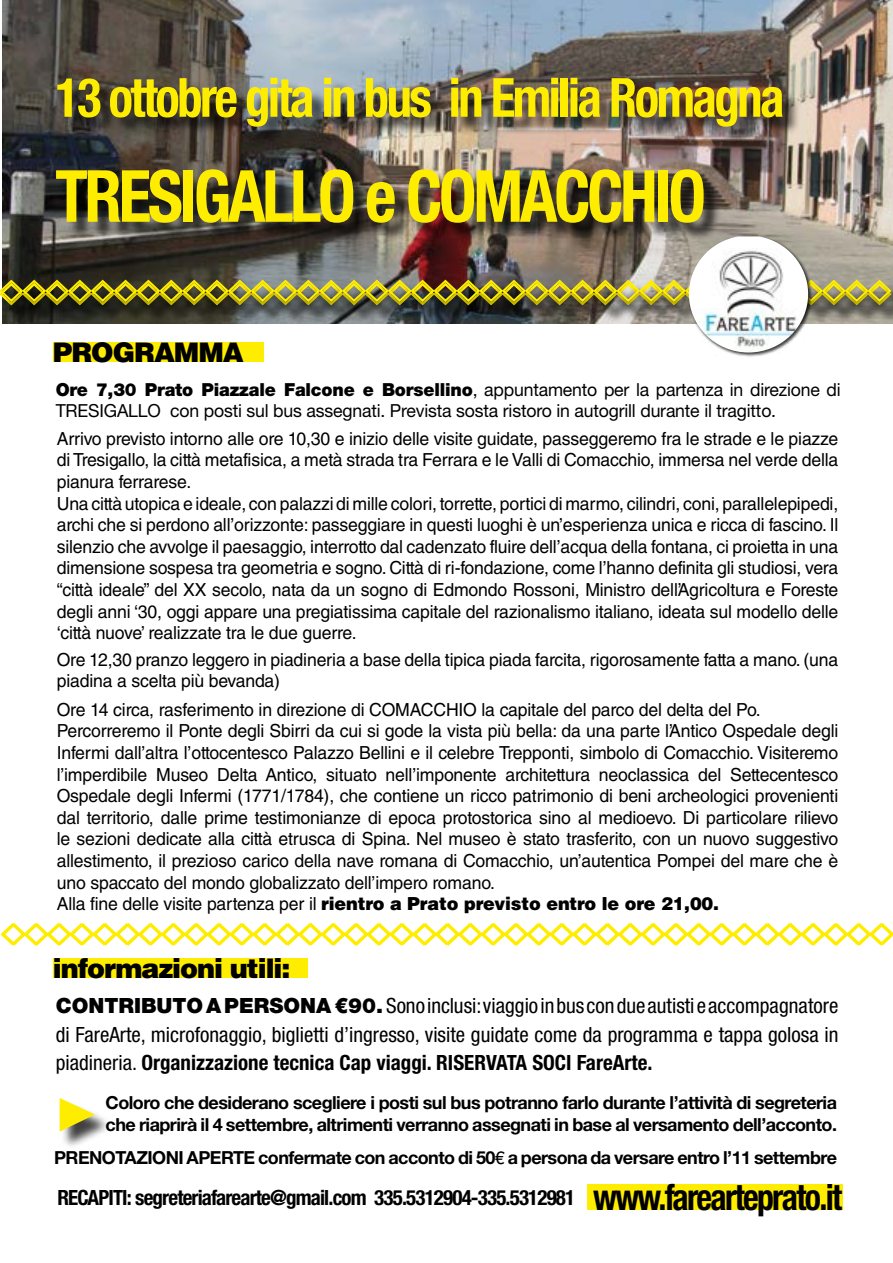
<style>
.page{position:relative;width:893px;height:1263px;background:#fff}
.page>*{position:absolute;margin:0;border:0;box-sizing:border-box;transform-origin:0 0}
.t1{font:700 condensed 72px "Helvetica Neue LT Std";letter-spacing:-.05em;color:#ffed00;scale:.94 1}
.t2{font:72px "Minion Pro";color:#ffed00}
.t3{font:700 condensed 54px "Helvetica Neue LT Std";letter-spacing:-.05em;color:#ffed00;scale:.94 1}
.t4{font:700 condensed 36px "Helvetica Neue LT Std";letter-spacing:-.05em;color:#000;scale:.94 1}
.t5{font:900 27px "Helvetica LT Std";letter-spacing:-.04em;color:#000}
.t6{font:condensed 21px/28.5px "Helvetica Neue LT Std";color:#000;text-align:justify}
.t7{font:700 condensed 21px "Helvetica Neue LT Std";letter-spacing:-.04em;color:#000}
.t8{font:18px/21.6px "Helvetica LT Std";letter-spacing:-.01em;color:#000}
.t9{font:700 18px/21.6px "Helvetica Neue LT Std";letter-spacing:-.03em;color:#000}
.t10{font:18px/21.6px "Helvetica Neue LT Std";letter-spacing:-.01em;color:#000}
.s1{font-weight:900}
.s2{font-weight:900;font-stretch:normal}
.s3{font-weight:700}
.s4{font-family:"Helvetica LT Std";font-weight:400}
</style>
<div class="page">
<img style="left:2px;top:0;width:891px;height:323px">
<div style="left:58px;top:81px;width:742px;height:160px;background:#000;opacity:.75"></div>
<div style="left:53px;top:958px;width:254px;height:20px;background:#ffed00"></div>
<div style="left:62px;top:1101px;width:49px;height:50px;background:#000;opacity:.75"></div>
<div style="left:53px;top:342px;width:211px;height:20px;background:#ffed00"></div>
<div style="left:587px;top:1184px;width:255px;height:26px;background:#ffed00"></div>
<svg style="left:0;top:923px;width:893px;height:23px"></svg>
<div style="left:3px;top:285px;width:890px;height:38px;background:#000;opacity:.75"></div>
<div style="left:3px;top:282px;width:890px;height:38px;background:#000;opacity:.75"></div>
<img style="left:0;top:278px;width:893px;height:29px">
<div style="left:689px;top:236px;width:123px;height:121px;background:#000;opacity:.75"></div>
<img style="left:689px;top:236px;width:119px;height:116px">
<h2 class="t3" style="left:55px;top:65px;width:777px">13 ottobre gita in bus in Emilia Romagna</h2>
<h1 class="t1" style="left:55px;top:153px;width:694px">TRESIGALLO e COMACCHIO</h1>
<h3 class="t5" style="left:53px;top:334px;width:192px">PROGRAMMA</h3>
<p class="t10" style="left:56px;top:378px;width:786px"><span class="s1">Ore 7,30 Prato Piazzale Falcone e Borsellino</span>, appuntamento per la partenza in direzione di<br>TRESIGALLO con posti sul bus assegnati. Prevista sosta ristoro in autogrill durante il tragitto.</p>
<p class="t8" style="left:57px;top:428px;width:783px">Arrivo previsto intorno alle ore 10,30 e inizio delle visite guidate, passeggeremo fra le strade e le piazze di Tresigallo, la città metafisica, a metà strada tra Ferrara e le Valli di Comacchio, immersa nel verde della pianura ferrarese.<br>Una città utopica e ideale, con palazzi di mille colori, torrette, portici di marmo, cilindri, coni, parallelepipedi, archi che si perdono all’orizzonte: passeggiare in questi luoghi è un’esperienza unica e ricca di fascino. Il silenzio che avvolge il paesaggio, interrotto dal cadenzato fluire dell’acqua della fontana, ci proietta in una dimensione sospesa tra geometria e sogno. Città di ri-fondazione, come l’hanno definita gli studiosi, vera “città ideale” del XX secolo, nata da un sogno di Edmondo Rossoni, Ministro dell’Agricoltura e Foreste degli anni ‘30, oggi appare una pregiatissima capitale del razionalismo italiano, ideata sul modello delle ‘città nuove’ realizzate tra le due guerre.</p>
<p class="t8" style="left:57px;top:649px;width:783px;line-height:21px">Ore 12,30 pranzo leggero in piadineria a base della tipica piada farcita, rigorosamente fatta a mano. (una piadina a scelta più bevanda)</p>
<p class="t8" style="left:57px;top:699px;width:783px">Ore 14 circa, rasferimento in direzione di COMACCHIO la capitale del parco del delta del Po.<br>Percorreremo il Ponte degli Sbirri da cui si gode la vista più bella: da una parte l’Antico Ospedale degli Infermi dall’altra l’ottocentesco Palazzo Bellini e il celebre Trepponti, simbolo di Comacchio. Visiteremo l’imperdibile Museo Delta Antico, situato nell’imponente architettura neoclassica del Settecentesco Ospedale degli Infermi (1771/1784), che contiene un ricco patrimonio di beni archeologici provenienti dal territorio, dalle prime testimonianze di epoca protostorica sino al medioevo. Di particolare rilievo le sezioni dedicate alla città etrusca di Spina. Nel museo è stato trasferito, con un nuovo suggestivo allestimento, il prezioso carico della nave romana di Comacchio, un’autentica Pompei del mare che è uno spaccato del mondo globalizzato dell’impero romano.<br>Alla fine delle visite partenza per il <span class="s1">rientro a Prato previsto entro le ore 21,00.</span></p>
<h3 class="t5" style="left:53px;top:950px;width:239px">informazioni utili:</h3>
<p class="t6" style="left:56px;top:991px;width:784px"><span class="s2">CONTRIBUTO A PERSONA €90.</span> Sono inclusi: viaggio in bus con due autisti e accompagnatore di FareArte, microfonaggio, biglietti d’ingresso, visite guidate come da programma e tappa golosa in piadineria. <span class="s3">Organizzazione tecnica Cap viaggi. RISERVATA SOCI FareArte.</span></p>
<h1 class="t2" style="left:98px;top:1167px;width:45px;rotate:-180deg">◀</h1>
<p class="t9" style="left:106px;top:1091px;width:733px">Coloro che desiderano scegliere i posti sul bus potranno farlo durante l’attività di segreteria che riaprirà il 4 settembre, altrimenti verranno assegnati in base al versamento dell’acconto.</p>
<p class="t9" style="left:54px;top:1147px;width:784px">PRENOTAZIONI APERTE confermate con acconto di 50<span class="s4">€</span> a persona da versare entro l’11 settembre</p>
<p class="t7" style="left:57px;top:1184px;width:519px">RECAPITI: segreteriafarearte@gmail.com 335.5312904-335.5312981</p>
<h3 class="t4" style="left:593px;top:1175px;width:266px">www.farearteprato.it</h3>
</div>
